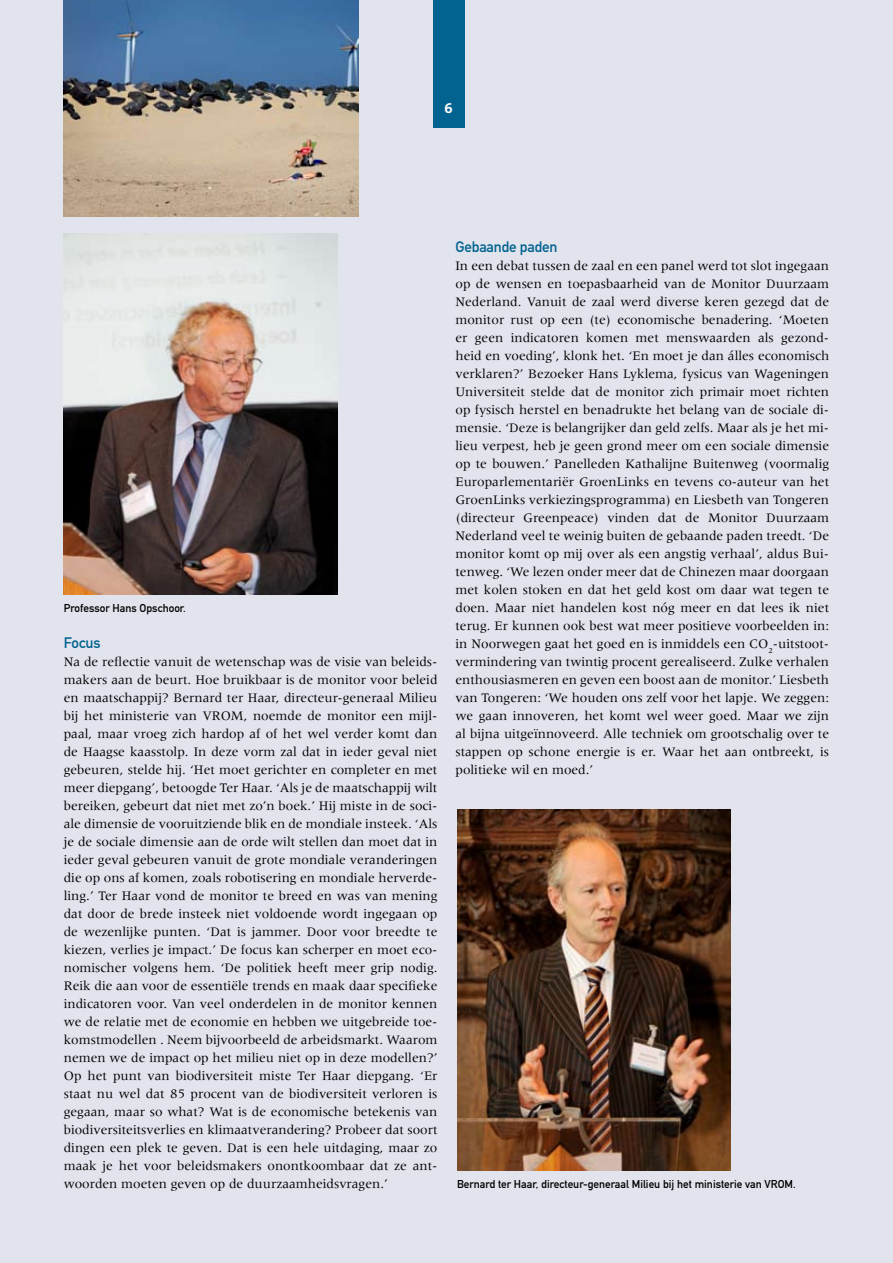
<style>
.page{position:relative;width:893px;height:1263px;background:#e1e4ed}
.page>*{position:absolute;margin:0;border:0;box-sizing:border-box;transform-origin:0 0}
.t1{font:15px "DIN Mittelschrift Std";letter-spacing:-.01em;color:#036390}
.t2{font:13.5px/18px "Meridien LT Std";color:#000;text-align:justify}
.t3{font:11.25px "DIN Mittelschrift Std";color:#000}
</style>
<div class="page">
<div style="left:433px;top:0;width:32px;height:128px;background:#036390"></div>
<img style="left:64px;top:0;width:295px;height:217px">
<img style="left:64px;top:234px;width:273px;height:360px">
<img style="left:457px;top:809px;width:274px;height:361px">
<p class="t3" style="left:64px;top:601px;width:124px">Professor Hans Opschoor.</p>
<p class="t1" style="left:64px;top:634px;width:38px">Focus</p>
<p class="t2" style="left:64px;top:653px;width:375px">Na de reflectie vanuit de wetenschap was de visie van beleids&shy;makers aan de beurt. Hoe bruikbaar is de monitor voor beleid en maatschappij? Bernard ter Haar, directeur-generaal Milieu bij het ministerie van VROM, noemde de monitor een mijl&shy;paal, maar vroeg zich hardop af of het wel verder komt dan de Haagse kaasstolp. In deze vorm zal dat in ieder geval niet gebeuren, stelde hij. ‘Het moet gerichter en completer en met meer diepgang’, betoogde Ter Haar. ‘Als je de maatschappij wilt bereiken, gebeurt dat niet met zo’n boek.’ Hij miste in de soci&shy;ale dimensie de vooruitziende blik en de mondiale insteek. ‘Als je de sociale dimensie aan de orde wilt stellen dan moet dat in ieder geval gebeuren vanuit de grote mondiale veranderingen die op ons af komen, zoals robotisering en mondiale herverde&shy;ling.’ Ter Haar vond de monitor te breed en was van mening dat door de brede insteek niet voldoende wordt ingegaan op de wezenlijke punten. ‘Dat is jammer. Door voor breedte te kiezen, verlies je impact.’ De focus kan scherper en moet eco&shy;nomischer volgens hem. ‘De politiek heeft meer grip nodig.<br>Reik die aan voor de essentiële trends en maak daar specifieke indicatoren voor. Van veel onderdelen in de monitor kennen we de relatie met de economie en hebben we uitgebreide toe&shy;komstmodellen . Neem bijvoorbeeld de arbeidsmarkt. Waarom nemen we de impact op het milieu niet op in deze modellen?’ Op het punt van biodiversiteit miste Ter Haar diepgang. ‘Er staat nu wel dat 85 procent van de biodiversiteit verloren is gegaan, maar so what? Wat is de economische betekenis van biodiversiteitsverlies en klimaatverandering? Probeer dat soort dingen een plek te geven. Dat is een hele uitdaging, maar zo maak je het voor beleidsmakers onontkoombaar dat ze ant&shy;woorden moeten geven op de duurzaamheidsvragen.’</p>
<p class="t1" style="left:455px;top:238px;width:103px">Gebaande paden</p>
<p class="t2" style="left:455px;top:257px;width:375px">In een debat tussen de zaal en een panel werd tot slot ingegaan op de wensen en toepasbaarheid van de Monitor Duurzaam Nederland. Vanuit de zaal werd diverse keren gezegd dat de monitor rust op een (te) economische benadering. ‘Moeten er geen indicatoren komen met menswaarden als gezond&shy;heid en voeding’, klonk het. ‘En moet je dan álles economisch verklaren?’ Bezoeker Hans Lyklema, fysicus van Wageningen Universiteit stelde dat de monitor zich primair moet richten op fysisch herstel en benadrukte het belang van de sociale di&shy;mensie. ‘Deze is belangrijker dan geld zelfs. Maar als je het mi&shy;lieu verpest, heb je geen grond meer om een sociale dimensie op te bouwen.’ Panelleden Kathalijne Buitenweg (voormalig Europarlementariër GroenLinks en tevens co-auteur van het GroenLinks verkiezingsprogramma) en Liesbeth van Tongeren (directeur Greenpeace) vinden dat de Monitor Duurzaam Nederland veel te weinig buiten de gebaande paden treedt. ‘De monitor komt op mij over als een angstig verhaal’, aldus Bui&shy;tenweg. ‘We lezen onder meer dat de Chinezen maar doorgaan met kolen stoken en dat het geld kost om daar wat tegen te doen. Maar niet handelen kost nóg meer en dat lees ik niet terug. Er kunnen ook best wat meer positieve voorbeelden in: in Noorwegen gaat het goed en is inmiddels een CO<sub>2</sub>-uitstoot&shy;vermindering van twintig procent gerealiseerd. Zulke verhalen enthousiasmeren en geven een boost aan de monitor.’ Liesbeth van Tongeren: ‘We houden ons zelf voor het lapje. We zeggen: we gaan innoveren, het komt wel weer goed. Maar we zijn al bijna uitgeïnnoveerd. Alle techniek om grootschalig over te stappen op schone energie is er. Waar het aan ontbreekt, is politieke wil en moed.’</p>
<p class="t3" style="left:457px;top:1177px;width:340px">Bernard ter Haar, directeur-generaal Milieu bij het ministerie van VROM.</p>
</div>
